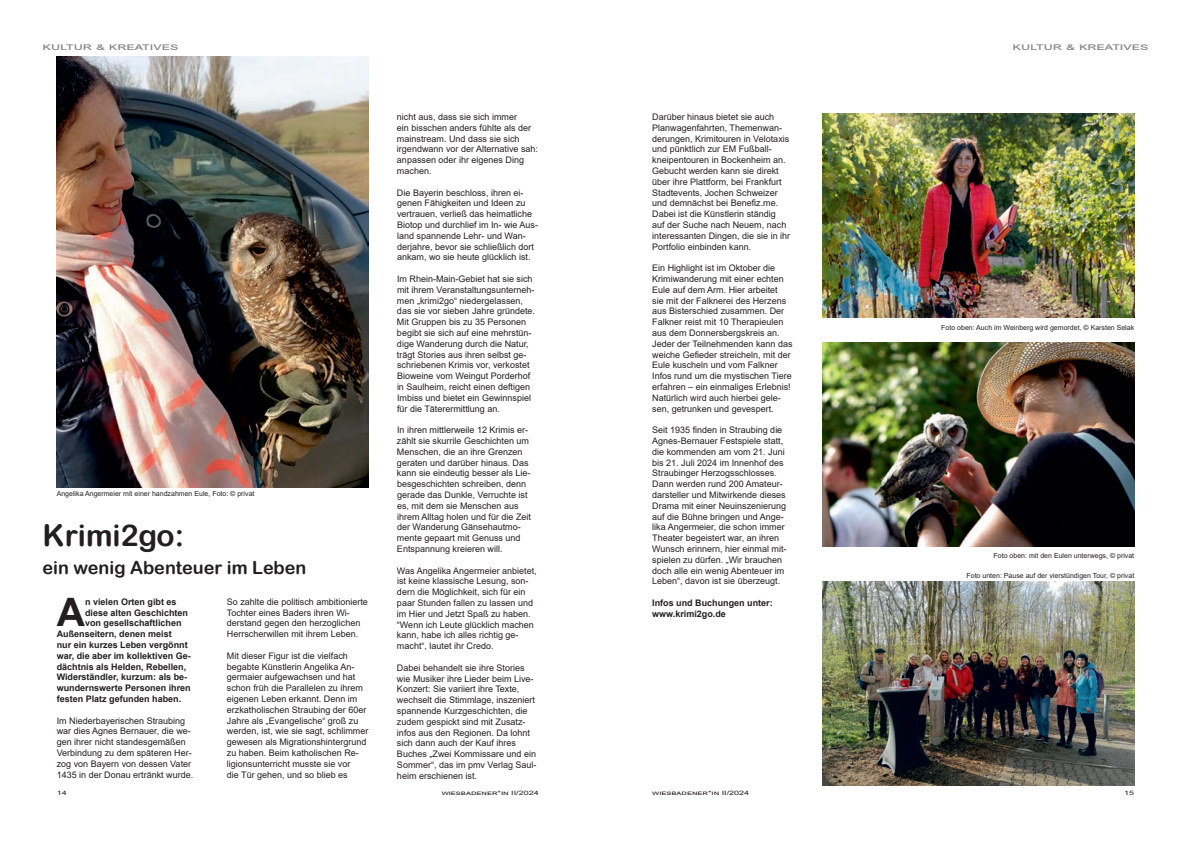
<style>
.page{position:relative;width:1191px;height:842px;background:#fff}
.page>*{position:absolute;margin:0;border:0;box-sizing:border-box;transform-origin:0 0}
.t1{font:700 39.2px "Arial";color:#231f20}
.t2{font:30px "Arial Rounded MT Bold";color:#231f20}
.t3{font:18px "Arial Rounded MT Bold";color:#231f20}
.t4{font:10px "Arial";letter-spacing:.025em;color:#808285;scale:1.5 1}
.t5{font:9px/10.8px "Arial";color:#231f20}
.t6{font:700 9px/10.8px "Arial";color:#231f20}
.t7{font:7px "Arial";color:#231f20}
.t8{font:6px "Arial";color:#231f20;scale:1.5 1}
</style>
<div class="page">
<img style="left:57px;top:57px;width:311px;height:431px">
<img style="left:822px;top:581px;width:312px;height:204px">
<img style="left:822px;top:113px;width:312px;height:204px">
<img style="left:822px;top:342px;width:312px;height:204px">
<p class="t4" style="left:43px;top:39px;width:92px">kultur &amp; kreatives</p>
<p class="t7" style="left:57px;top:488px;width:199px">Angelika Angermeier mit einer handzahmen Eule, Foto: © privat</p>
<h2 class="t2" style="left:43px;top:518px;width:143px">Krimi2go:</h2>
<h3 class="t3" style="left:43px;top:556px;width:265px">ein wenig Abenteuer im Leben</h3>
<h1 class="t1" style="left:57px;top:585px;width:30px">A</h1>
<p class="t6" style="left:85px;top:596px;width:93px">n vielen Orten gibt es</p>
<p class="t6" style="left:85px;top:607px;width:105px">diese alten Geschichten</p>
<p class="t6" style="left:85px;top:618px;width:98px">von gesellschaftlichen</p>
<p class="t6" style="left:57px;top:629px;width:117px">Außenseitern, denen meist</p>
<p class="t6" style="left:57px;top:639px;width:133px">nur ein kurzes Leben vergönnt</p>
<p class="t6" style="left:57px;top:650px;width:136px">war, die aber im kollektiven Ge-</p>
<p class="t6" style="left:57px;top:661px;width:131px">dächtnis als Helden, Rebellen,</p>
<p class="t6" style="left:57px;top:672px;width:132px">Widerständler, kurzum: als be-</p>
<p class="t6" style="left:57px;top:683px;width:136px">wundernswerte Personen ihren</p>
<p class="t6" style="left:57px;top:693px;width:126px">festen Platz gefunden haben.</p>
<p class="t5" style="left:57px;top:715px;width:138px">Im Niederbayerischen Straubing war dies Agnes Bernauer, die we&shy;gen ihrer nicht standesgemäßen<br>Verbindung zu dem späteren Her&shy;zog von Bayern von dessen Vater<br>1435 in der Donau ertränkt wurde.</p>
<p class="t5" style="left:227px;top:596px;width:143px">So zahlte die politisch ambitionierte Tochter eines Baders ihren Wi&shy;derstand gegen den herzoglichen Herrscherwillen mit ihrem Leben.</p>
<p class="t5" style="left:227px;top:650px;width:143px">Mit dieser Figur ist die vielfach begabte Künstlerin Angelika An&shy;germaier aufgewachsen und hat schon früh die Parallelen zu ihrem eigenen Leben erkannt. Denn im erzkatholischen Straubing der 60er Jahre als „Evangelische“ groß zu werden, ist, wie sie sagt, schlimmer gewesen als Migrationshintergrund zu haben. Beim katholischen Re&shy;ligionsunterricht musste sie vor<br>die Tür gehen, und so blieb es</p>
<p class="t5" style="left:397px;top:111px;width:143px">nicht aus, dass sie sich immer<br>ein bisschen anders fühlte als der mainstream. Und dass sie sich irgendwann vor der Alternative sah: anpassen oder ihr eigenes Ding machen.</p>
<p class="t5" style="left:397px;top:187px;width:143px">Die Bayerin beschloss, ihren ei&shy;genen Fähigkeiten und Ideen zu vertrauen, verließ das heimatliche Biotop und durchlief im In- wie Aus&shy;land spannende Lehr- und Wan&shy;derjahre, bevor sie schließlich dort ankam, wo sie heute glücklich ist.</p>
<p class="t5" style="left:397px;top:273px;width:140px">Im Rhein-Main-Gebiet hat sie sich mit ihrem Veranstaltungsunterneh&shy;men „krimi2go“ niedergelassen, das sie vor sieben Jahre gründete.<br>Mit Gruppen bis zu 35 Personen begibt sie sich auf eine mehrstün&shy;dige Wanderung durch die Natur, trägt Stories aus ihren selbst ge&shy;schriebenen Krimis vor, verkostet Bioweine vom Weingut Porderhof in Saulheim, reicht einen deftigen Imbiss und bietet ein Gewinnspiel für die Täterermittlung an.</p>
<p class="t5" style="left:397px;top:425px;width:136px">In ihren mittlerweile 12 Krimis er&shy;zählt sie skurrile Geschichten um<br>Menschen, die an ihre Grenzen geraten und darüber hinaus. Das kann sie eindeutig besser als Lie&shy;besgeschichten schreiben, denn gerade das Dunkle, Verruchte ist es, mit dem sie Menschen aus ihrem Alltag holen und für die Zeit der Wanderung Gänsehautmo&shy;mente gepaart mit Genuss und<br>Entspannung kreieren will.</p>
<p class="t5" style="left:397px;top:565px;width:141px">Was Angelika Angermeier anbietet, ist keine klassische Lesung, son&shy;dern die Möglichkeit, sich für ein paar Stunden fallen zu lassen und im Hier und Jetzt Spaß zu haben. “Wenn ich Leute glücklich machen kann, habe ich alles richtig ge&shy;macht“, lautet ihr Credo.</p>
<p class="t5" style="left:397px;top:662px;width:141px">Dabei behandelt sie ihre Stories wie Musiker ihre Lieder beim Live-<br>Konzert: Sie variiert ihre Texte, wechselt die Stimmlage, inszeniert spannende Kurzgeschichten, die zudem gespickt sind mit Zusatz&shy;infos aus den Regionen. Da lohnt sich dann auch der Kauf ihres<br>Buches „Zwei Kommissare und ein<br>Sommer“, das im pmv Verlag Saul&shy;heim erschienen ist.</p>
<p class="t5" style="left:652px;top:111px;width:140px">Darüber hinaus bietet sie auch<br>Planwagenfahrten, Themenwan&shy;derungen, Krimitouren in Velotaxis und pünktlich zur EM Fußball&shy;kneipentouren in Bockenheim an.<br>Gebucht werden kann sie direkt über ihre Plattform, bei Frankfurt<br>Stadtevents, Jochen Schweizer und demnächst bei Benefiz.me.<br>Dabei ist die Künstlerin ständig auf der Suche nach Neuem, nach interessanten Dingen, die sie in ihr<br>Portfolio einbinden kann.</p>
<p class="t5" style="left:652px;top:263px;width:142px">Ein Highlight ist im Oktober die<br>Krimiwanderung mit einer echten<br>Eule auf dem Arm. Hier arbeitet<br>sie mit der Falknerei des Herzens aus Bisterschied zusammen. Der<br>Falkner reist mit 10 Therapieulen aus dem Donnersbergskreis an.<br>Jeder der Teilnehmenden kann das weiche Gefieder streicheln, mit der<br>Eule kuscheln und vom Falkner<br>Infos rund um die mystischen Tiere erfahren – ein einmaliges Erlebnis!<br>Natürlich wird auch hierbei gele&shy;sen, getrunken und gevespert.</p>
<p class="t5" style="left:652px;top:425px;width:136px">Seit 1935 finden in Straubing die<br>Agnes-Bernauer Festspiele statt, die kommenden am vom 21. Juni bis 21. Juli 2024 im Innenhof des<br>Straubinger Herzogsschlosses.<br>Dann werden rund 200 Amateur&shy;darsteller und Mitwirkende dieses<br>Drama mit einer Neuinszenierung auf die Bühne bringen und Ange&shy;lika Angermeier, die schon immer<br>Theater begeistert war, an ihren<br>Wunsch erinnern, hier einmal mit&shy;spielen zu dürfen. „Wir brauchen doch alle ein wenig Abenteuer im<br>Leben“, davon ist sie überzeugt.</p>
<p class="t6" style="left:652px;top:597px;width:122px">Infos und Buchungen unter: www.krimi2go.de</p>
<p class="t4" style="left:1012px;top:39px;width:92px">kultur &amp; kreatives</p>
<p class="t7" style="left:941px;top:322px;width:194px">Foto oben: Auch im Weinberg wird gemordet, © Karsten Selak</p>
<p class="t7" style="left:993px;top:551px;width:142px">Foto oben: mit den Eulen unterwegs, © privat</p>
<p class="t7" style="left:966px;top:570px;width:169px">Foto unten: Pause auf der vierstündigen Tour, © privat</p>
<p class="t8" style="left:57px;top:788px;width:8px">14</p>
<p class="t8" style="left:442px;top:788px;width:66px">wiesbadener*in II/2024</p>
<p class="t8" style="left:652px;top:788px;width:66px">wiesbadener*in II/2024</p>
<p class="t8" style="left:1124px;top:788px;width:8px">15</p>
</div>
